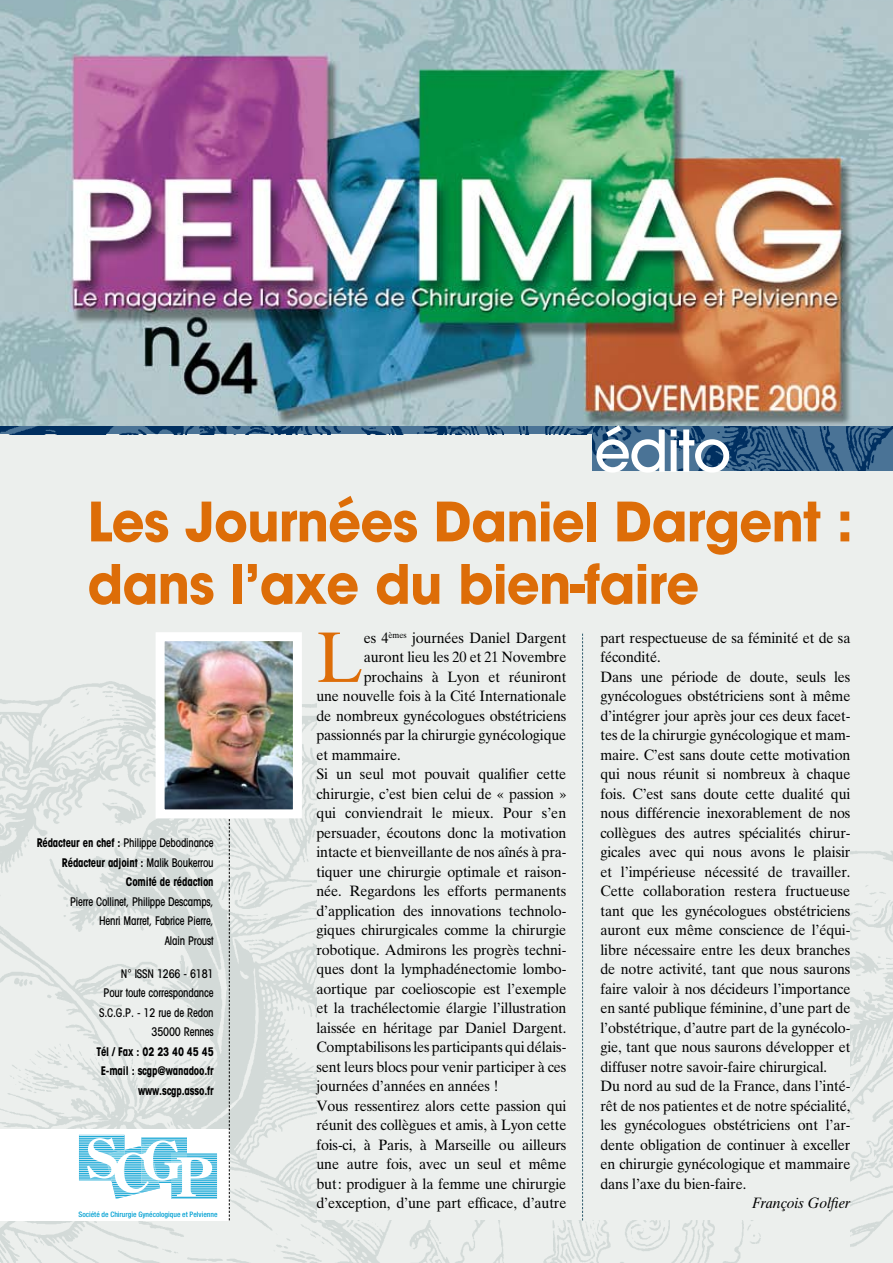
<style>
.page{position:relative;width:893px;height:1263px;background:#fff}
.page>*{position:absolute;margin:0;border:0;box-sizing:border-box;transform-origin:0 0}
.t1{font:71.55px "Times Ten";color:#dd6d08;scale:.95 1}
.t2{font:500 57.3px "Avant Garde";letter-spacing:-.03em;color:#fff}
.t3{font:700 53.85px/62.4px "Avant Garde";letter-spacing:-.015em;color:#dd6d08;scale:.95 1}
.t4{font:700 52.65px "Century Old Style Std";color:#fff}
.t5{font:15px/19.5px "Times Ten";letter-spacing:-.01em;color:#000;scale:.95 1}
.t6{font:italic 15px "Times Ten";letter-spacing:-.01em;color:#000;scale:.95 1}
.t7{font:700 condensed 12px/19.5px "Avant Garde";letter-spacing:-.015em;color:#000;text-align:right;scale:.9 1}
.t8{font:500 condensed 12px/19.5px "Avant Garde";letter-spacing:-.015em;color:#000;text-align:right;scale:.9 1}
.t9{font:500 condensed 7.5px "Helvetica Neue";color:#00a0d2}
.s1{font-weight:500}
</style>
<div class="page">
<div style="left:0;top:434px;width:893px;height:829px;background:#ecefed"></div>
<img style="left:0;top:681px;width:316px;height:581px">
<img style="left:1px;top:1220px;width:760px;height:43px">
<img style="left:850px;top:851px;width:43px;height:396px">
<img style="left:592px;top:425px;width:301px;height:46px">
<img style="left:0;top:425px;width:592px;height:9px">
<div style="left:0;top:1129px;width:230px;height:91px;background:#fff"></div>
<svg style="left:79px;top:1135px;width:138px;height:64px"></svg>
<svg style="left:229px;top:818px;width:1px;height:402px"></svg>
<svg style="left:582px;top:634px;width:1px;height:586px"></svg>
<img style="left:0;top:0;width:893px;height:425px">
<img style="left:166px;top:642px;width:126px;height:166px">
<div style="left:156px;top:632px;width:146px;height:186px;border:9px solid #fff"></div>
<h2 class="t2" style="left:594px;top:416px;width:139px">édito</h2>
<h3 class="t3" style="left:87px;top:490px;width:807px">Les Journées Daniel Dargent : dans l’axe du bien-faire</h3>
<p class="t7" style="left:37px;top:833px;width:198px">Rédacteur en chef : <span class="s1">Philippe Debodinance<br></span>Rédacteur adjoint : <span class="s1">Malik Boukerrou<br></span>Comité de rédaction</p>
<p class="t8" style="left:70px;top:891px;width:161px">Pierre Collinet, Philippe Descamps,<br>Henri Marret, Fabrice Pierre,<br>Alain Proust</p>
<p class="t8" style="left:99px;top:963px;width:129px">N° ISSN 1266 - 6181<br>Pour toute correspondance<br>S.C.G.P. - 12 rue de Redon<br>35000 Rennes</p>
<p class="t7" style="left:96px;top:1041px;width:132px">Tél / Fax : 02 23 40 45 45<br>E-mail : scgp@wanadoo.fr www.scgp.asso.fr</p>
<h3 class="t4" style="left:86px;top:1132px;width:129px">SCGP</h3>
<p class="t9" style="left:79px;top:1209px;width:140px">Société de Chirurgie Gynécologique et Pelvienne</p>
<h1 class="t1" style="left:316px;top:615px;width:49px">L</h1>
<p class="t5" style="left:364px;top:628px;width:215px">es 4<sup>èmes</sup> journées Daniel Dargent</p>
<p class="t5" style="left:364px;top:647px;width:215px">auront lieu les 20 et 21 Novembre</p>
<p class="t5" style="left:364px;top:667px;width:215px">prochains à Lyon et réuniront</p>
<p class="t5" style="left:316px;top:686px;width:265px">une nouvelle fois à la Cité Internationale</p>
<p class="t5" style="left:316px;top:706px;width:265px">de nombreux gynécologues obstétriciens</p>
<p class="t5" style="left:316px;top:725px;width:265px">passionnés par la chirurgie gynécologique</p>
<p class="t5" style="left:316px;top:745px;width:90px">et mammaire.</p>
<p class="t5" style="left:316px;top:764px;width:265px">Si un seul mot pouvait qualifier cette</p>
<p class="t5" style="left:316px;top:784px;width:265px">chirurgie, c’est bien celui de « passion »</p>
<p class="t5" style="left:316px;top:803px;width:265px">qui conviendrait le mieux. Pour s’en</p>
<p class="t5" style="left:316px;top:823px;width:265px">persuader, écoutons donc la motivation</p>
<p class="t5" style="left:316px;top:842px;width:265px">intacte et bienveillante de nos aînés à pra-</p>
<p class="t5" style="left:316px;top:862px;width:265px">tiquer une chirurgie optimale et raison-</p>
<p class="t5" style="left:316px;top:881px;width:265px">née. Regardons les efforts permanents</p>
<p class="t5" style="left:316px;top:901px;width:265px">d’application des innovations technolo-</p>
<p class="t5" style="left:316px;top:920px;width:265px">giques chirurgicales comme la chirurgie</p>
<p class="t5" style="left:316px;top:940px;width:265px">robotique. Admirons les progrès techni-</p>
<p class="t5" style="left:316px;top:959px;width:265px">ques dont la lymphadénectomie lombo-</p>
<p class="t5" style="left:316px;top:979px;width:265px">aortique par coelioscopie est l’exemple</p>
<p class="t5" style="left:316px;top:998px;width:265px">et la trachélectomie élargie l’illustration</p>
<p class="t5" style="left:316px;top:1018px;width:265px">laissée en héritage par Daniel Dargent.</p>
<p class="t5" style="left:316px;top:1037px;width:265px">Comptabilisons les participants qui délais-</p>
<p class="t5" style="left:316px;top:1057px;width:265px">sent leurs blocs pour venir participer à ces</p>
<p class="t5" style="left:316px;top:1076px;width:193px">journées d’années en années !</p>
<p class="t5" style="left:316px;top:1096px;width:265px">Vous ressentirez alors cette passion qui</p>
<p class="t5" style="left:316px;top:1115px;width:265px">réunit des collègues et amis, à Lyon cette</p>
<p class="t5" style="left:316px;top:1135px;width:265px">fois-ci, à Paris, à Marseille ou ailleurs</p>
<p class="t5" style="left:316px;top:1154px;width:265px">une autre fois, avec un seul et même</p>
<p class="t5" style="left:316px;top:1174px;width:265px">but: prodiguer à la femme une chirurgie</p>
<p class="t5" style="left:316px;top:1193px;width:265px">d’exception, d’une part efficace, d’autre</p>
<p class="t5" style="left:600px;top:628px;width:265px">part respectueuse de sa féminité et de sa fécondité.<br>Dans une période de doute, seuls les gynécologues obstétriciens sont à même d’intégrer jour après jour ces deux facet&shy;tes de la chirurgie gynécologique et mam&shy;maire. C’est sans doute cette motivation qui nous réunit si nombreux à chaque fois. C’est sans doute cette dualité qui nous différencie inexorablement de nos collègues des autres spécialités chirur&shy;gicales avec qui nous avons le plaisir et l’impérieuse nécessité de travailler.<br>Cette collaboration restera fructueuse tant que les gynécologues obstétriciens auront eux même conscience de l’équi&shy;libre nécessaire entre les deux branches de notre activité, tant que nous saurons faire valoir à nos décideurs l’importance en santé publique féminine, d’une part de l’obstétrique, d’autre part de la gynécolo&shy;gie, tant que nous saurons développer et diffuser notre savoir-faire chirurgical.<br>Du nord au sud de la France, dans l’inté&shy;rêt de nos patientes et de notre spécialité, les gynécologues obstétriciens ont l’ar&shy;dente obligation de continuer à exceller en chirurgie gynécologique et mammaire dans l’axe du bien-faire.</p>
<p class="t6" style="left:752px;top:1194px;width:105px">François Golfier</p>
</div>
